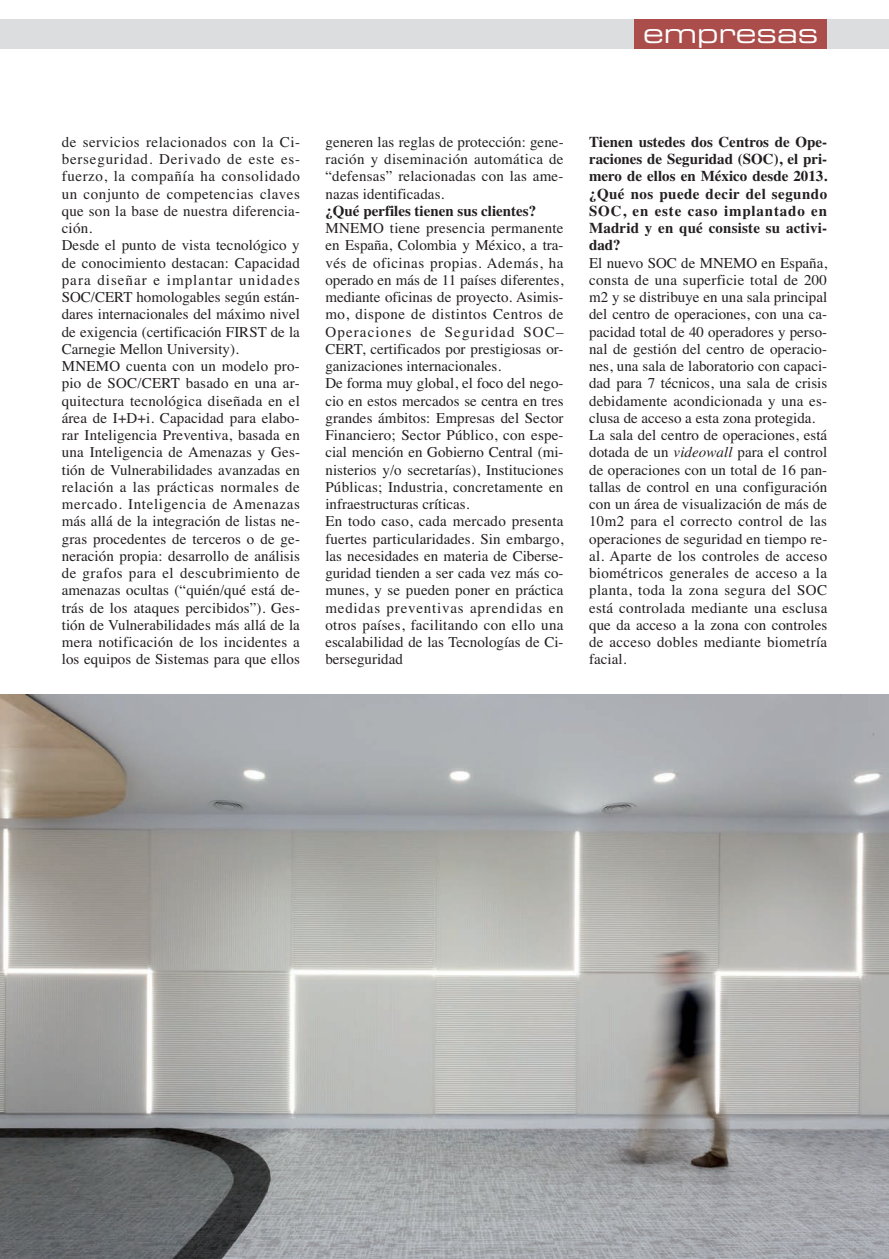
<style>
.page{position:relative;width:889px;height:1259px;background:#fff}
.page>*{position:absolute;margin:0;border:0;box-sizing:border-box;transform-origin:0 0}
.t1{font:27px "Eurostile Extended Two";color:#fff}
.t2{font:15px/17.2px "Times";letter-spacing:.005em;color:#231f20}
.t3{font:700 15px/17.2px "Times";letter-spacing:.01em;color:#231f20;text-align:justify}
.s1{font-style:italic}
</style>
<div class="page">
<div style="left:0;top:19px;width:889px;height:30px;background:#dcdddf"></div>
<div style="left:635px;top:19px;width:192px;height:30px;background:#ab4d4b"></div>
<img style="left:0;top:695px;width:889px;height:564px">
<h1 class="t1" style="left:643px;top:24px;width:177px">empresas</h1>
<p class="t2" style="left:62px;top:133px;width:240px">de servicios relacionados con la Ci&shy;berseguridad. Derivado de este es&shy;fuerzo, la compañía ha consolidado un conjunto de competencias claves que son la base de nuestra diferencia&shy;ción.<br>Desde el punto de vista tecnológico y de conocimiento destacan: Capacidad para diseñar e implantar unidades SOC/CERT homologables según están&shy;dares internacionales del máximo nivel de exigencia (certificación FIRST de la Carnegie Mellon University).<br>MNEMO cuenta con un modelo pro&shy;pio de SOC/CERT basado en una ar&shy;quitectura tecnológica diseñada en el área de I+D+i. Capacidad para elabo&shy;rar Inteligencia Preventiva, basada en una Inteligencia de Amenazas y Ges&shy;tión de Vulnerabilidades avanzadas en relación a las prácticas normales de mercado. Inteligencia de Amenazas más allá de la integración de listas ne&shy;gras procedentes de terceros o de ge&shy;neración propia: desarrollo de análisis de grafos para el descubrimiento de amenazas ocultas (“quién/qué está de&shy;trás de los ataques percibidos”). Ges&shy;tión de Vulnerabilidades más allá de la mera notificación de los incidentes a los equipos de Sistemas para que ellos</p>
<p class="t2" style="left:325px;top:133px;width:240px;text-align:justify">generen las reglas de protección: gene&shy;ración y diseminación automática de “defensas” relacionadas con las ame&shy;nazas identificadas.</p>
<p class="t3" style="left:325px;top:202px;width:212px">¿Qué perfiles tienen sus clientes?</p>
<p class="t2" style="left:325px;top:219px;width:240px">MNEMO tiene presencia permanente en España, Colombia y México, a tra&shy;vés de oficinas propias. Además, ha operado en más de 11 países diferentes, mediante oficinas de proyecto. Asimis&shy;mo, dispone de distintos Centros de Operaciones de Seguridad SOC– CERT, certificados por prestigiosas or&shy;ganizaciones internacionales.<br>De forma muy global, el foco del nego&shy;cio en estos mercados se centra en tres grandes ámbitos: Empresas del Sector Financiero; Sector Público, con espe&shy;cial mención en Gobierno Central (mi&shy;nisterios y/o secretarías), Instituciones Públicas; Industria, concretamente en infraestructuras críticas.<br>En todo caso, cada mercado presenta fuertes particularidades. Sin embargo, las necesidades en materia de Ciberse&shy;guridad tienden a ser cada vez más co&shy;munes, y se pueden poner en práctica medidas preventivas aprendidas en otros países, facilitando con ello una escalabilidad de las Tecnologías de Ci&shy;berseguridad</p>
<p class="t3" style="left:589px;top:133px;width:240px">Tienen ustedes dos Centros de Ope&shy;raciones de Seguridad (SOC), el pri&shy;mero de ellos en México desde 2013. ¿Qué nos puede decir del segundo SOC, en este caso implantado en Madrid y en qué consiste su activi&shy;dad?</p>
<p class="t2" style="left:589px;top:254px;width:240px">El nuevo SOC de MNEMO en España, consta de una superficie total de 200 m2 y se distribuye en una sala principal del centro de operaciones, con una ca&shy;pacidad total de 40 operadores y perso&shy;nal de gestión del centro de operacio&shy;nes, una sala de laboratorio con capaci&shy;dad para 7 técnicos, una sala de crisis debidamente acondicionada y una es&shy;clusa de acceso a esta zona protegida.<br>La sala del centro de operaciones, está dotada de un <span class="s1">videowall</span> para el control de operaciones con un total de 16 pan&shy;tallas de control en una configuración con un área de visualización de más de 10m2 para el correcto control de las operaciones de seguridad en tiempo re&shy;al. Aparte de los controles de acceso biométricos generales de acceso a la planta, toda la zona segura del SOC está controlada mediante una esclusa que da acceso a la zona con controles de acceso dobles mediante biometría facial.</p>
</div>
